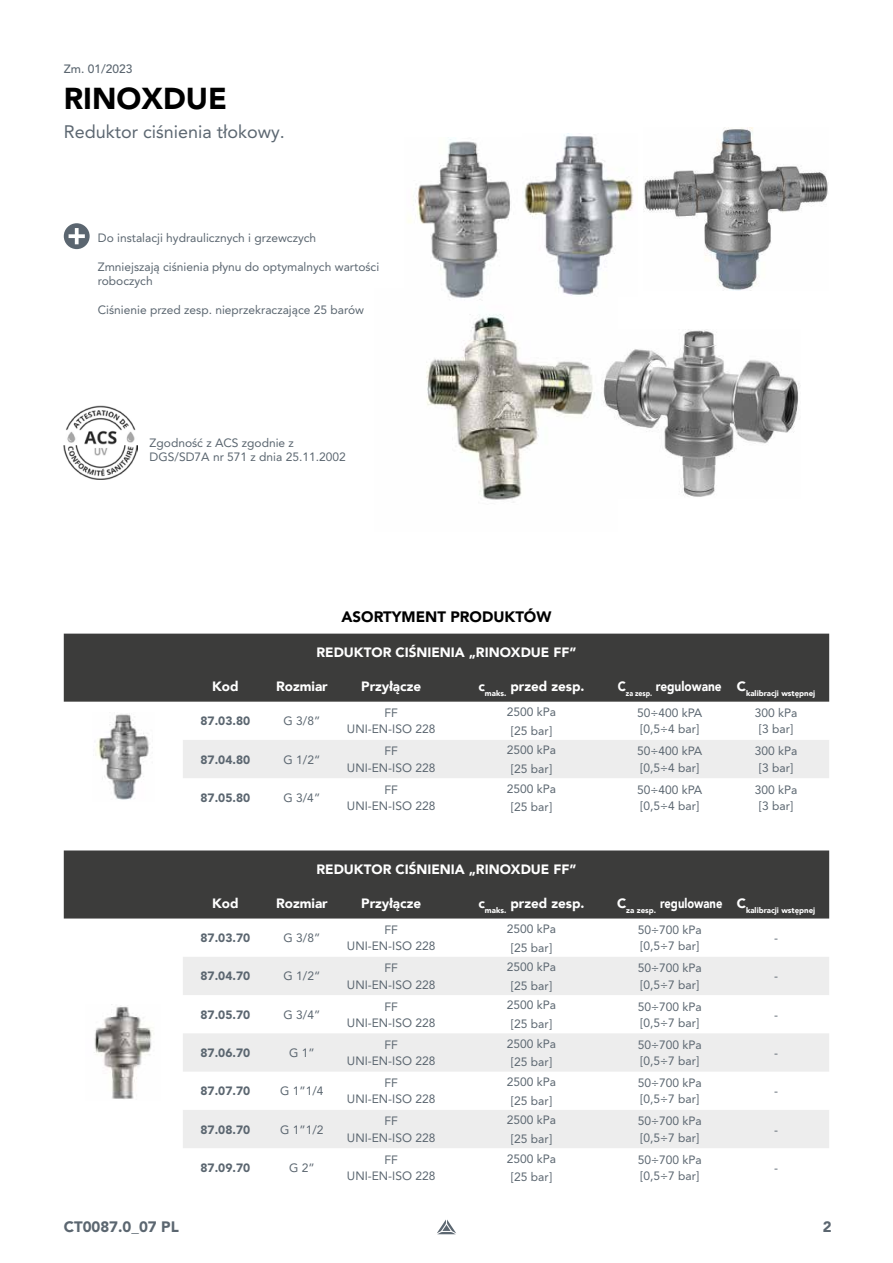
<style>
.page{position:relative;width:893px;height:1263px;background:#fff}
.page>*{position:absolute;margin:0;border:0;box-sizing:border-box;transform-origin:0 0}
.t1{font:900 30px "Avenir LT Pro";color:#000}
.t2{font:18px "Avenir LT Pro";color:#5c6771}
.t3{font:900 15px "Avenir LT Pro";color:#000}
.t4{font:900 15px "Avenir LT Pro";color:#5b6670}
.t5{font:900 13.5px "Avenir";color:#fff}
.t6{font:12px/16.2px "Avenir LT Pro";color:#5b6670;text-align:center}
.t7{font:900 12px "Avenir LT Pro";color:#5b6670}
.t8{font:500 12px "Avenir LT Pro";color:#5b6670}
.t9{font:900 7.8px "Avenir";color:#fff;scale:.88 1}
.t10{font:900 7.8px "Avenir";color:#fff}
</style>
<div class="page">
<svg style="left:437px;top:1219px;width:19px;height:15px"></svg>
<div style="left:64px;top:634px;width:765px;height:68px;background:#3c3c3b"></div>
<div style="left:183px;top:740px;width:646px;height:38px;background:#ededed"></div>
<img style="left:94px;top:714px;width:55px;height:86px">
<div style="left:64px;top:850px;width:765px;height:68px;background:#3c3c3b"></div>
<svg style="left:183px;top:957px;width:646px;height:191px;fill:#ededed"></svg>
<img style="left:94px;top:1005px;width:60px;height:94px">
<img style="left:426px;top:314px;width:169px;height:189px">
<img style="left:408px;top:139px;width:103px;height:162px">
<img style="left:524px;top:133px;width:110px;height:163px">
<img style="left:644px;top:128px;width:185px;height:163px">
<img style="left:603px;top:329px;width:198px;height:168px">
<div style="left:64px;top:223px;width:26px;height:26px;background:#5b6670;border-radius:50%"></div>
<svg style="left:69px;top:228px;width:16px;height:16px"></svg>
<img style="left:64px;top:405px;width:73px;height:74px">
<p class="t8" style="left:64px;top:62px;width:70px">Zm. 01/2023</p>
<h1 class="t1" style="left:64px;top:80px;width:165px">RINOXDUE</h1>
<h2 class="t2" style="left:64px;top:121px;width:223px">Reduktor ciśnienia tłokowy.</h2>
<p class="t6" style="left:98px;top:230px;width:220px">Do instalacji hydraulicznych i grzewczych</p>
<p class="t6" style="left:98px;top:259px;width:283px;line-height:14.4px;text-align:left">Zmniejszają ciśnienia płynu do optymalnych wartości roboczych</p>
<p class="t6" style="left:98px;top:302px;width:268px">Ciśnienie przed zesp. nieprzekraczające 25 barów</p>
<p class="t6" style="left:150px;top:435px;width:198px;line-height:14.4px;text-align:left">Zgodność z ACS zgodnie z<br>DGS/SD7A nr 571 z dnia 25.11.2002</p>
<p class="t3" style="left:341px;top:608px;width:211px">ASORTYMENT PRODUKTÓW</p>
<p class="t5" style="left:316px;top:641px;width:261px">REDUKTOR CIŚNIENIA „RINOXDUE FF”</p>
<p class="t5" style="left:212px;top:675px;width:28px">Kod</p>
<p class="t5" style="left:276px;top:675px;width:53px">Rozmiar</p>
<p class="t5" style="left:361px;top:675px;width:62px">Przyłącze</p>
<p class="t5" style="left:478px;top:675px;width:108px">c<sub>maks.</sub> przed zesp.</p>
<p class="t9" style="left:618px;top:686px;width:226px"><sup>C</sup>za zesp. <sup>regulowane</sup> <sup>C</sup>kalibracji wstępnej</p>
<p class="t7" style="left:200px;top:714px;width:51px">87.03.80</p>
<p class="t6" style="left:284px;top:713px;width:38px">G 3/8”</p>
<p class="t6" style="left:347px;top:705px;width:90px">FF<br>UNI-EN-ISO 228</p>
<p class="t6" style="left:507px;top:702px;width:51px;line-height:18.6px">2500 kPa [25 bar]</p>
<p class="t6" style="left:637px;top:705px;width:67px;text-align:left">50÷400 kPA [0,5÷4 bar]</p>
<p class="t6" style="left:755px;top:705px;width:44px">300 kPa [3 bar]</p>
<p class="t7" style="left:200px;top:752px;width:51px">87.04.80</p>
<p class="t6" style="left:284px;top:751px;width:38px">G 1/2“</p>
<p class="t6" style="left:347px;top:743px;width:90px">FF<br>UNI-EN-ISO 228</p>
<p class="t6" style="left:507px;top:741px;width:51px;line-height:18.6px">2500 kPa [25 bar]</p>
<p class="t6" style="left:637px;top:743px;width:67px;text-align:left">50÷400 kPA [0,5÷4 bar]</p>
<p class="t6" style="left:755px;top:743px;width:44px">300 kPa [3 bar]</p>
<p class="t7" style="left:200px;top:790px;width:51px">87.05.80</p>
<p class="t6" style="left:284px;top:789px;width:38px">G 3/4”</p>
<p class="t6" style="left:347px;top:781px;width:90px">FF<br>UNI-EN-ISO 228</p>
<p class="t6" style="left:507px;top:779px;width:51px;line-height:18.6px">2500 kPa [25 bar]</p>
<p class="t6" style="left:637px;top:781px;width:67px;text-align:left">50÷400 kPA [0,5÷4 bar]</p>
<p class="t6" style="left:755px;top:781px;width:44px">300 kPa [3 bar]</p>
<p class="t5" style="left:316px;top:858px;width:261px">REDUKTOR CIŚNIENIA „RINOXDUE FF”</p>
<p class="t5" style="left:212px;top:892px;width:28px">Kod</p>
<p class="t5" style="left:276px;top:892px;width:53px">Rozmiar</p>
<p class="t5" style="left:361px;top:892px;width:62px">Przyłącze</p>
<p class="t5" style="left:478px;top:892px;width:108px">c<sub>maks.</sub> przed zesp.</p>
<p class="t10" style="left:617px;top:903px;width:200px"><sup>C</sup>za zesp. <sup>regulowane</sup> <sup>C</sup>kalibracji wstępnej</p>
<p class="t7" style="left:200px;top:931px;width:51px">87.03.70</p>
<p class="t6" style="left:284px;top:930px;width:38px">G 3/8”</p>
<p class="t6" style="left:347px;top:922px;width:90px">FF<br>UNI-EN-ISO 228</p>
<p class="t6" style="left:507px;top:919px;width:51px;line-height:18.6px">2500 kPa [25 bar]</p>
<p class="t6" style="left:638px;top:922px;width:66px;text-align:left">50÷700 kPa [0,5÷7 bar]</p>
<p class="t6" style="left:774px;top:930px;width:5px">-</p>
<p class="t7" style="left:200px;top:969px;width:51px">87.04.70</p>
<p class="t6" style="left:284px;top:968px;width:38px">G 1/2“</p>
<p class="t6" style="left:347px;top:960px;width:90px">FF<br>UNI-EN-ISO 228</p>
<p class="t6" style="left:507px;top:957px;width:51px;line-height:18.6px">2500 kPa [25 bar]</p>
<p class="t6" style="left:638px;top:960px;width:66px;text-align:left">50÷700 kPa [0,5÷7 bar]</p>
<p class="t7" style="left:200px;top:1007px;width:51px">87.05.70</p>
<p class="t6" style="left:284px;top:1006px;width:38px">G 3/4”</p>
<p class="t6" style="left:347px;top:998px;width:90px">FF<br>UNI-EN-ISO 228</p>
<p class="t6" style="left:507px;top:996px;width:51px;line-height:18.6px">2500 kPa [25 bar]</p>
<p class="t6" style="left:638px;top:998px;width:66px;text-align:left">50÷700 kPa [0,5÷7 bar]</p>
<p class="t7" style="left:200px;top:1045px;width:51px">87.06.70</p>
<p class="t6" style="left:289px;top:1045px;width:27px">G 1”</p>
<p class="t6" style="left:347px;top:1036px;width:90px">FF<br>UNI-EN-ISO 228</p>
<p class="t6" style="left:507px;top:1034px;width:51px;line-height:18.6px">2500 kPa [25 bar]</p>
<p class="t6" style="left:638px;top:1036px;width:66px;text-align:left">50÷700 kPa [0,5÷7 bar]</p>
<p class="t7" style="left:200px;top:1084px;width:51px">87.07.70</p>
<p class="t6" style="left:280px;top:1083px;width:45px">G 1”1/4</p>
<p class="t6" style="left:347px;top:1075px;width:90px">FF<br>UNI-EN-ISO 228</p>
<p class="t6" style="left:507px;top:1072px;width:51px;line-height:18.6px">2500 kPa [25 bar]</p>
<p class="t6" style="left:638px;top:1075px;width:66px;text-align:left">50÷700 kPa [0,5÷7 bar]</p>
<p class="t7" style="left:200px;top:1122px;width:51px">87.08.70</p>
<p class="t6" style="left:280px;top:1121px;width:45px">G 1”1/2</p>
<p class="t6" style="left:347px;top:1113px;width:90px">FF<br>UNI-EN-ISO 228</p>
<p class="t6" style="left:507px;top:1111px;width:51px;line-height:18.6px">2500 kPa [25 bar]</p>
<p class="t6" style="left:638px;top:1113px;width:66px;text-align:left">50÷700 kPa [0,5÷7 bar]</p>
<p class="t7" style="left:200px;top:1160px;width:51px">87.09.70</p>
<p class="t6" style="left:289px;top:1159px;width:27px">G 2”</p>
<p class="t6" style="left:347px;top:1151px;width:90px">FF<br>UNI-EN-ISO 228</p>
<p class="t6" style="left:507px;top:1149px;width:51px;line-height:18.6px">2500 kPa [25 bar]</p>
<p class="t6" style="left:638px;top:1151px;width:66px;text-align:left">50÷700 kPa [0,5÷7 bar]</p>
<p class="t6" style="left:774px;top:968px;width:5px">-</p>
<p class="t6" style="left:774px;top:1006px;width:5px">-</p>
<p class="t6" style="left:774px;top:1045px;width:5px">-</p>
<p class="t6" style="left:774px;top:1083px;width:5px">-</p>
<p class="t6" style="left:774px;top:1121px;width:5px">-</p>
<p class="t6" style="left:774px;top:1159px;width:5px">-</p>
<p class="t4" style="left:64px;top:1218px;width:116px">CT0087.0_07 PL</p>
<p class="t4" style="left:823px;top:1218px;width:10px">2</p>
</div>
